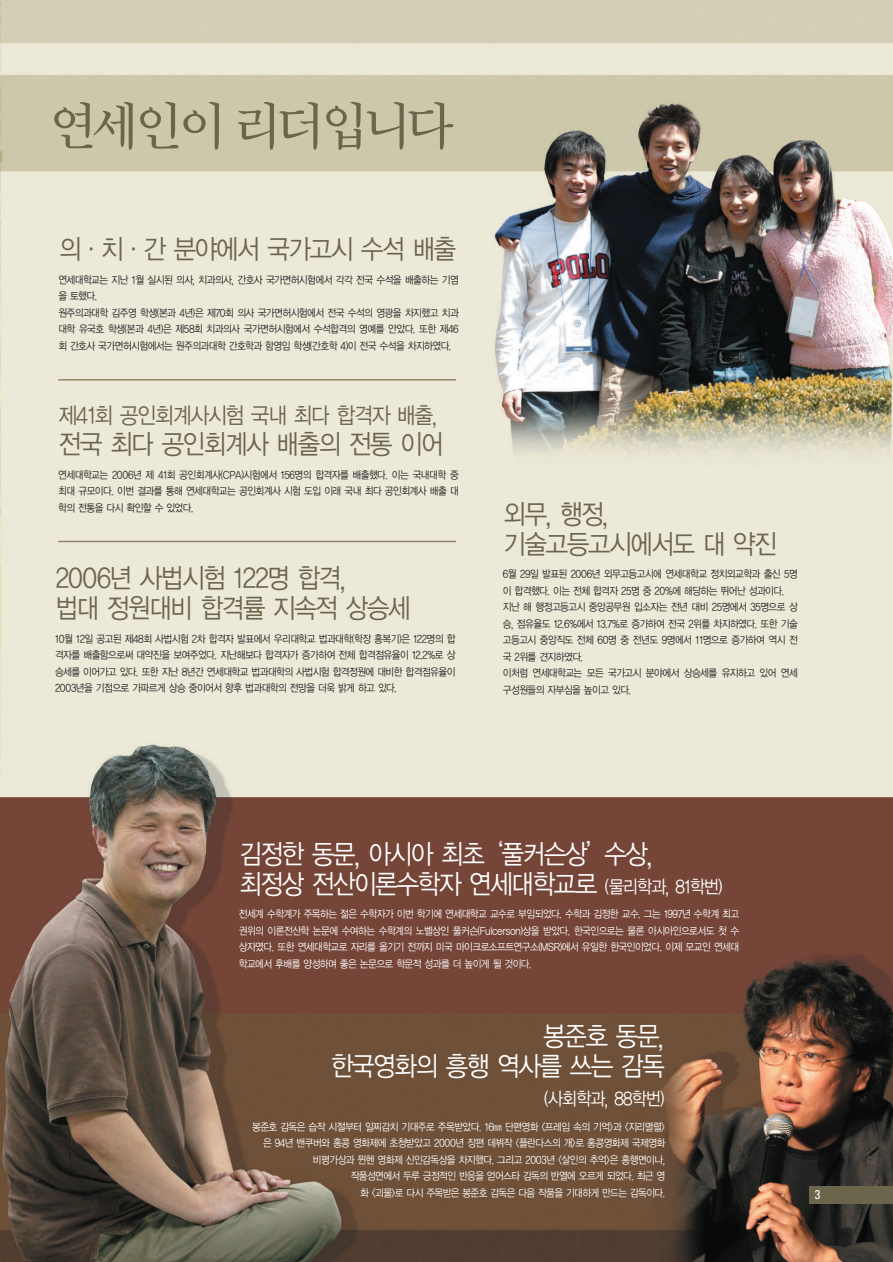
<style>
.page{position:relative;width:893px;height:1262px;background:#fff}
.page>*{position:absolute;margin:0;border:0;box-sizing:border-box;transform-origin:0 0}
.t1{font:54px "Sand Tm";letter-spacing:-.075em;color:#6b654c}
.t2{font:27px/30px "YGO12";letter-spacing:-.13em;color:#6b654c;scale:.9 1}
.t3{font:27px/30px "YGO12";letter-spacing:-.13em;color:#fff;scale:.9 1}
.t4{font:22.5px "YGO12";letter-spacing:-.13em;color:#6b654c;scale:.9 1}
.t5{font:18px "YGO12";letter-spacing:-.13em;color:#fff;scale:.9 1}
.t6{font:condensed 12.75px "Univers";color:#fff}
.t7{font:10.5px/16.5px "YGO12";letter-spacing:-.13em;color:#231f20;text-align:justify;scale:.9 1}
.t8{font:10.5px/16.5px "YGO12";letter-spacing:-.13em;color:#fff;text-align:justify;scale:.9 1}
.s1{font-size:18px}
</style>
<div class="page">
<img style="left:0;top:1px;width:892px;height:1260px">
<hr style="left:58px;top:379px;width:398px;height:1px;background:#94866c">
<hr style="left:58px;top:541px;width:398px;height:1px;background:#94866c">
<div style="left:808px;top:1186px;width:84px;height:17px;background:#6b654c"></div>
<h1 class="t1" style="left:47px;top:102px;width:409px">연세인이 리더입니다</h1>
<h2 class="t2" style="left:58px;top:235px;width:445px">의·치·간 분야에서 국가고시 수석 배출</h2>
<p class="t7" style="left:58px;top:272px;width:447px;text-align:left">연세대학교는 지난 1월 실시된 의사, 치과의사, 간호사 국가면허시험에서 각각 전국 수석을 배출하는 기염 을 토했다.<br>원주의과대학 김주영 학생(본과 4년)은 제70회 의사 국가면허시험에서 전국 수석의 영광을 차지했고 치과 대학 유국호 학생(본과 4년)은 제58회 치과의사 국가면허시험에서 수석합격의 영예를 안았다. 또한 제46 회 간호사 국가면허시험에서는 원주의과대학 간호학과 함영임 학생(간호학 4)이 전국 수석을 차지하였다.</p>
<h3 class="t4" style="left:58px;top:405px;width:423px">제41회 공인회계사시험 국내 최다 합격자 배출,</h3>
<h2 class="t2" style="left:58px;top:431px;width:431px">전국 최다 공인회계사 배출의 전통 이어</h2>
<p class="t7" style="left:58px;top:467px;width:447px">연세대학교는 2006년 제 41회 공인회계사(CPA)시험에서 156명의 합격자를 배출했다. 이는 국내대학 중 최대 규모이다. 이번 결과를 통해 연세대학교는 공인회계사 시험 도입 이래 국내 최다 공인회계사 배출 대 학의 전통을 다시 확인할 수 있었다.</p>
<h2 class="t2" style="left:55px;top:565px;width:398px">2006년 사법시험 122명 합격,<br>법대 정원대비 합격률 지속적 상승세</h2>
<p class="t7" style="left:55px;top:631px;width:447px">10월 12일 공고된 제48회 사법시험 2차 합격자 발표에서 우리대학교 법과대학(학장 홍복기)은 122명의 합 격자를 배출함으로써 대약진을 보여주었다. 지난해보다 합격자가 증가하여 전체 합격점유율이 12.2%로 상 승세를 이어가고 있다. 또한 지난 8년간 연세대학교 법과대학의 사법시험 합격정원에 대비한 합격점유율이 2003년을 기점으로 가파르게 상승 중이어서 향후 법과대학의 전망을 더욱 밝게 하고 있다.</p>
<h2 class="t2" style="left:502px;top:500px;width:307px">외무, 행정, 기술고등고시에서도 대 약진</h2>
<p class="t7" style="left:502px;top:566px;width:330px;text-align:left">6월 29일 발표된 2006년 외무고등고시에 연세대학교 정치외교학과 출신 5명 이 합격했다. 이는 전체 합격자 25명 중 20%에 해당하는 뛰어난 성과이다. 지난 해 행정고등고시 중앙공무원 입소자는 전년 대비 25명에서 35명으로 상 승, 점유율도 12.6%에서 13.7%로 증가하여 전국 2위를 차지하였다. 또한 기술 고등고시 중앙직도 전체 60명 중 전년도 9명에서 11명으로 증가하여 역시 전 국 2위를 견지하였다.<br>이처럼 연세대학교는 모든 국가고시 분야에서 상승세를 유지하고 있어 연세 구성원들의 자부심을 높이고 있다.</p>
<h2 class="t3" style="left:238px;top:840px;width:540px">김정한 동문, 아시아 최초‘풀커슨상’수상, 최정상 전산이론수학자 연세대학교로 <span class="s1">(물리학과, 81학번)</span></h2>
<p class="t8" style="left:238px;top:906px;width:558px">전세계 수학계가 주목하는 젊은 수학자가 이번 학기에 연세대학교 교수로 부임되었다. 수학과 김정한 교수. 그는 1997년 수학계 최고 권위의 이론전산학 논문에 수여하는 수학계의 노벨상인 풀커슨(Fulcerson)상을 받았다. 한국인으로는 물론 아시아인으로서도 첫 수 상자였다. 또한 연세대학교로 자리를 옮기기 전까지 미국 마이크로소프트연구소(MSR)에서 유일한 한국인이었다. 이제 모교인 연세대 학교에서 후배를 양성하며 좋은 논문으로 학문적 성과를 더 높이게 될 것이다.</p>
<h2 class="t3" style="left:330px;top:1022px;width:374px;text-align:right">봉준호 동문,<br>한국영화의 흥행 역사를 쓰는 감독</h2>
<h3 class="t5" style="left:543px;top:1090px;width:137px">(사회학과, 88학번)</h3>
<p class="t8" style="left:252px;top:1118px;width:461px;text-align:right">봉준호 감독은 습작 시절부터 일찌감치 기대주로 주목받았다. 16㎜ 단편영화 &lt;프레임 속의 기억&gt;과 &lt;지리멸렬&gt; 은 94년 밴쿠버와 홍콩 영화제에 초청받았고 2000년 장편 데뷔작 &lt;플란다스의 개&gt;로 홍콩영화제 국제영화 비평가상과 뮌헨 영화제 신인감독상을 차지했다. 그리고 2003년 &lt;살인의 추억&gt;은 흥행면이나,<br>작품성면에서 두루 긍정적인 반응을 얻어스타 감독의 반열에 오르게 되었다. 최근 영<br>화 &lt;괴물&gt;로 다시 주목받은 봉준호 감독은 다음 작품을 기대하게 만드는 감독이다.</p>
<p class="t6" style="left:814px;top:1190px;width:7px">3</p>
</div>
